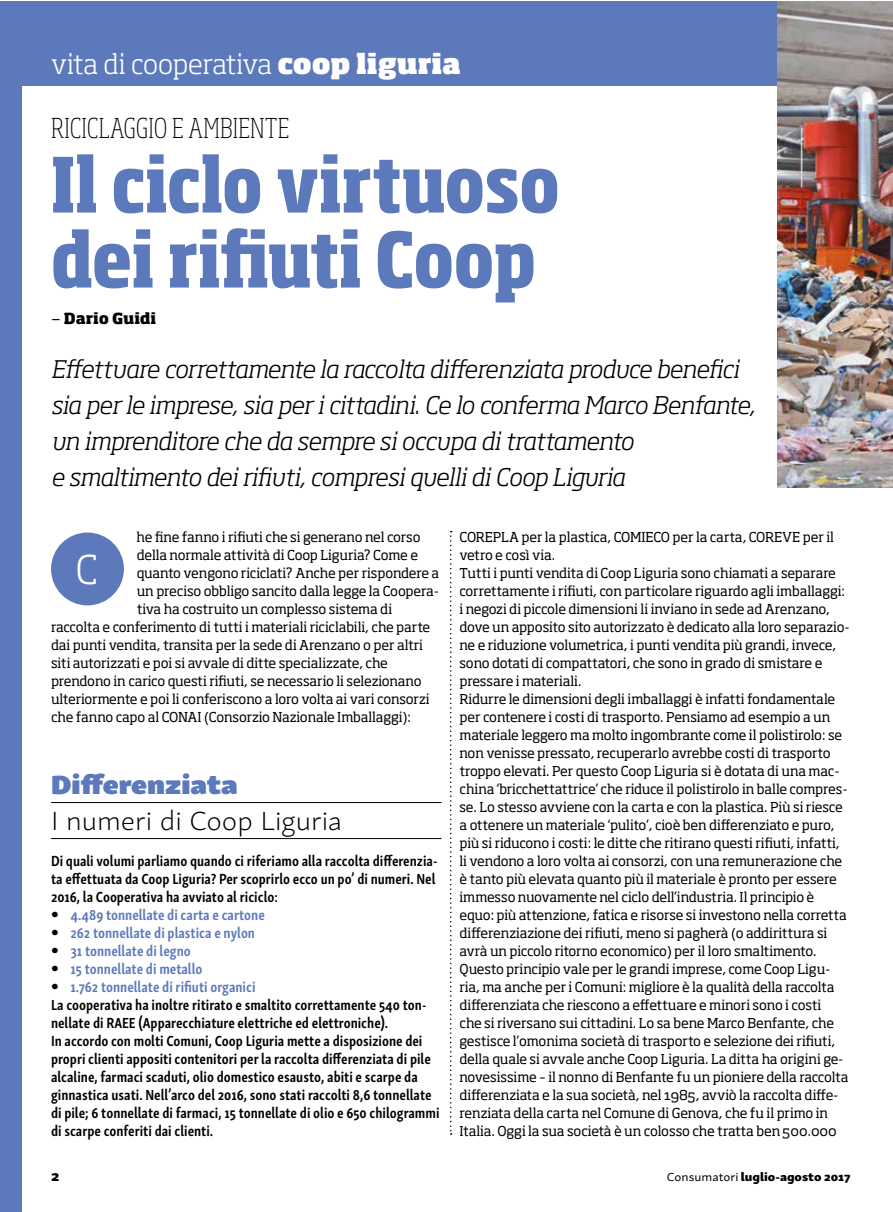
<style>
.page{position:relative;width:893px;height:1212px;background:#fff}
.page>*{position:absolute;margin:0;border:0;box-sizing:border-box;transform-origin:0 0}
.t1{font:800 condensed 75px/75px "Soho Std";color:#5c79bb}
.t2{font:300 39.15px "Soho Std";color:#fff}
.t3{font:300 27px "Soho Std";letter-spacing:-.015em;color:#fff}
.t4{font:200 condensed 27px "Soho Std";letter-spacing:.015em;color:#000}
.t5{font:27px "Skolar Sans Ex El";color:#000}
.t6{font:27px "Skolar Sans Ex Bl";color:#5c79bb}
.t7{font:italic 300 24px/36px "Soho Std";letter-spacing:-.01em;color:#000}
.t8{font:700 15px/18px "Skolar Sans Cp";color:#000}
.t9{font:700 15px "Skolar Sans Cp";color:#5c79bb}
.t10{font:800 15px "Soho Std";color:#000}
.t11{font:15px "Skolar Sans Ex Eb";color:#000}
.t12{font:13.5px/18px "Soho Std";letter-spacing:-.015em;color:#000}
.t13{font:12px "Skolar Sans Ex Eb";color:#000}
.s1{font-weight:800}
.s2{font-weight:400}
.s3{font-family:"Soho Std";color:#000}
.s4{font-family:"Soho Std"}
.s5{color:#5c79bb}
.s6{font-family:"Skolar Sans Ex"}
</style>
<div class="page">
<div style="left:51px;top:532px;width:73px;height:73px;background:#5c79bb;border-radius:50%"></div>
<hr style="left:51px;top:802px;width:390px;height:1px;background:#000">
<hr style="left:51px;top:838px;width:390px;height:1px;background:#000">
<svg style="left:450px;top:531px;width:2px;height:604px"></svg>
<div style="left:0;top:1px;width:21px;height:1211px;background:#5c79bb"></div>
<div style="left:0;top:1px;width:892px;height:85px;background:#5c79bb"></div>
<img style="left:778px;top:1px;width:114px;height:487px">
<h3 class="t3" style="left:51px;top:47px;width:411px">vita di cooperativa <span class="s1">coop liguria</span></h3>
<h3 class="t4" style="left:51px;top:111px;width:239px">RICICLAGGIO E AMBIENTE</h3>
<h1 class="t1" style="left:51px;top:145px;width:510px">Il ciclo virtuoso dei rifiuti Coop</h1>
<p class="t10" style="left:51px;top:308px;width:107px"><span class="s2">—</span> Dario Guidi</p>
<p class="t7" style="left:51px;top:350px;width:706px">Effettuare correttamente la raccolta differenziata produce benefici sia per le imprese, sia per i cittadini. Ce lo conferma Marco Benfante, un imprenditore che da sempre si occupa di trattamento<br>e smaltimento dei rifiuti, compresi quelli di Coop Liguria</p>
<p class="t12" style="left:137px;top:527px;width:285px">he fine fanno i rifiuti che si generano nel corso</p>
<p class="t12" style="left:137px;top:545px;width:283px">della normale attività di Coop Liguria? Come e</p>
<p class="t12" style="left:137px;top:563px;width:304px">quanto vengono riciclati? Anche per rispondere a</p>
<p class="t12" style="left:137px;top:581px;width:304px">un preciso obbligo sancito dalla legge la Coopera-</p>
<p class="t12" style="left:137px;top:599px;width:257px">tiva ha costruito un complesso sistema di</p>
<p class="t12" style="left:51px;top:617px;width:381px">raccolta e conferimento di tutti i materiali riciclabili, che parte</p>
<p class="t12" style="left:51px;top:635px;width:374px">dai punti vendita, transita per la sede di Arenzano o per altri</p>
<p class="t12" style="left:51px;top:653px;width:338px">siti autorizzati e poi si avvale di ditte specializzate, che</p>
<p class="t12" style="left:51px;top:671px;width:372px">prendono in carico questi rifiuti, se necessario li selezionano</p>
<p class="t12" style="left:51px;top:689px;width:380px">ulteriormente e poi li conferiscono a loro volta ai vari consorzi</p>
<p class="t12" style="left:51px;top:707px;width:361px">che fanno capo al CONAI (Consorzio Nazionale Imballaggi):</p>
<h2 class="t2" style="left:76px;top:545px;width:24px">C</h2>
<h3 class="t6" style="left:51px;top:760px;width:188px">Differenziata</h3>
<h3 class="t5" style="left:51px;top:800px;width:293px">I numeri di Coop Liguria</h3>
<p class="t8" style="left:51px;top:850px;width:388px">Di quali volumi parliamo quando ci riferiamo alla raccolta differenzia&shy;ta effettuata da Coop Liguria? Per scoprirlo ecco un po’ di numeri. Nel<br>2016, la Cooperativa ha avviato al riciclo:</p>
<p class="t9" style="left:51px;top:903px;width:215px"><span class="s3">•</span> 4.489 tonnellate di carta e cartone</p>
<p class="t9" style="left:51px;top:921px;width:206px"><span class="s3">•</span> 262 tonnellate di plastica e nylon</p>
<p class="t9" style="left:51px;top:939px;width:141px"><span class="s3">•</span> 31 tonnellate di legno</p>
<p class="t9" style="left:51px;top:957px;width:153px"><span class="s3">•</span> 15 tonnellate di metallo</p>
<p class="t8" style="left:51px;top:976px;width:390px"><span class="s4">•</span> <span class="s5">1.762 tonnellate di rifiuti organici<br></span>La cooperativa ha inoltre ritirato e smaltito correttamente 540 ton&shy;nellate di RAEE (Apparecchiature elettriche ed elettroniche).<br>In accordo con molti Comuni, Coop Liguria mette a disposizione dei propri clienti appositi contenitori per la raccolta differenziata di pile alcaline, farmaci scaduti, olio domestico esausto, abiti e scarpe da ginnastica usati. Nell’arco del 2016, sono stati raccolti 8,6 tonnellate di pile; 6 tonnellate di farmaci, 15 tonnellate di olio e 650 chilogrammi di scarpe conferiti dai clienti.</p>
<p class="t12" style="left:459px;top:527px;width:392px">COREPLA per la plastica, COMIECO per la carta, COREVE per il vetro e così via.<br>Tutti i punti vendita di Coop Liguria sono chiamati a separare correttamente i rifiuti, con particolare riguardo agli imballaggi: i negozi di piccole dimensioni li inviano in sede ad Arenzano, dove un apposito sito autorizzato è dedicato alla loro separazio&shy;ne e riduzione volumetrica, i punti vendita più grandi, invece, sono dotati di compattatori, che sono in grado di smistare e pressare i materiali.<br>Ridurre le dimensioni degli imballaggi è infatti fondamentale per contenere i costi di trasporto. Pensiamo ad esempio a un materiale leggero ma molto ingombrante come il polistirolo: se non venisse pressato, recuperarlo avrebbe costi di trasporto troppo elevati. Per questo Coop Liguria si è dotata di una mac&shy;china ‘bricchettattrice’ che riduce il polistirolo in balle compres&shy;se. Lo stesso avviene con la carta e con la plastica. Più si riesce a ottenere un materiale ‘pulito’, cioè ben differenziato e puro, più si riducono i costi: le ditte che ritirano questi rifiuti, infatti, li vendono a loro volta ai consorzi, con una remunerazione che è tanto più elevata quanto più il materiale è pronto per essere immesso nuovamente nel ciclo dell’industria. Il principio è equo: più attenzione, fatica e risorse si investono nella corretta differenziazione dei rifiuti, meno si pagherà (o addirittura si avrà un piccolo ritorno economico) per il loro smaltimento.<br>Questo principio vale per le grandi imprese, come Coop Ligu&shy;ria, ma anche per i Comuni: migliore è la qualità della raccolta differenziata che riescono a effettuare e minori sono i costi<br>che si riversano sui cittadini. Lo sa bene Marco Benfante, che gestisce l’omonima società di trasporto e selezione dei rifiuti, della quale si avvale anche Coop Liguria. La ditta ha origini ge&shy;novesissime – il nonno di Benfante fu un pioniere della raccolta differenziata e la sua società, nel 1985, avviò la raccolta diffe&shy;renziata della carta nel Comune di Genova, che fu il primo in Italia. Oggi la sua società è un colosso che tratta ben 500.000</p>
<p class="t11" style="left:51px;top:1162px;width:10px">2</p>
<p class="t13" style="left:667px;top:1166px;width:185px"><span class="s6">Consumatori</span> luglio-agosto 2017</p>
</div>
